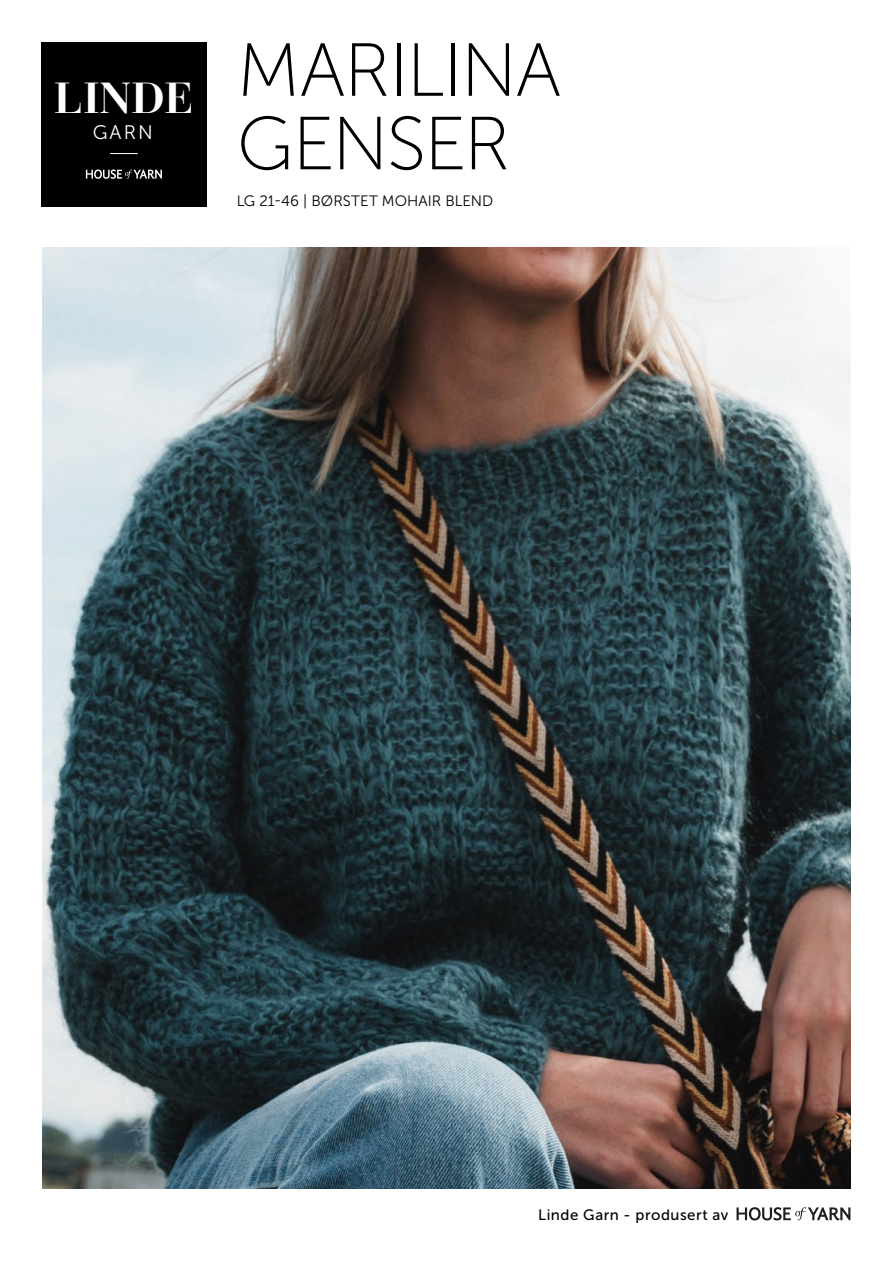
<style>
.page{position:relative;width:893px;height:1263px;background:#fff}
.page>*{position:absolute;margin:0;border:0;box-sizing:border-box;transform-origin:0 0}
.t1{font:75px "Museo Sans 100";letter-spacing:-.025em;color:#000}
.t2{font:700 43.2px "Bauer Bodoni Std";color:#fff}
.t3{font:19.5px "Museo Sans 300";color:#fff}
.t4{font:15px "Museo Sans 300";letter-spacing:.005em;color:#000}
.t5{font:15px "Museo Sans 500";letter-spacing:.035em;color:#000}
</style>
<div class="page">
<div style="left:41px;top:42px;width:166px;height:165px;background:#000"></div>
<svg style="left:111px;top:153px;width:26px;height:1px"></svg>
<svg style="left:86px;top:169px;width:76px;height:10px"></svg>
<svg style="left:736px;top:1207px;width:114px;height:13px"></svg>
<img style="left:43px;top:248px;width:807px;height:940px">
<h2 class="t2" style="left:54px;top:72px;width:141px">LINDE</h2>
<h3 class="t3" style="left:93px;top:122px;width:62px">GARN</h3>
<p class="t1" style="left:237px;top:30px;width:326px">MARILINA</p>
<p class="t1" style="left:237px;top:104px;width:275px">GENSER</p>
<p class="t4" style="left:237px;top:193px;width:258px">LG 21-46 | BØRSTET MOHAIR BLEND</p>
<p class="t5" style="left:538px;top:1207px;width:192px">Linde Garn - produsert av</p>
</div>
